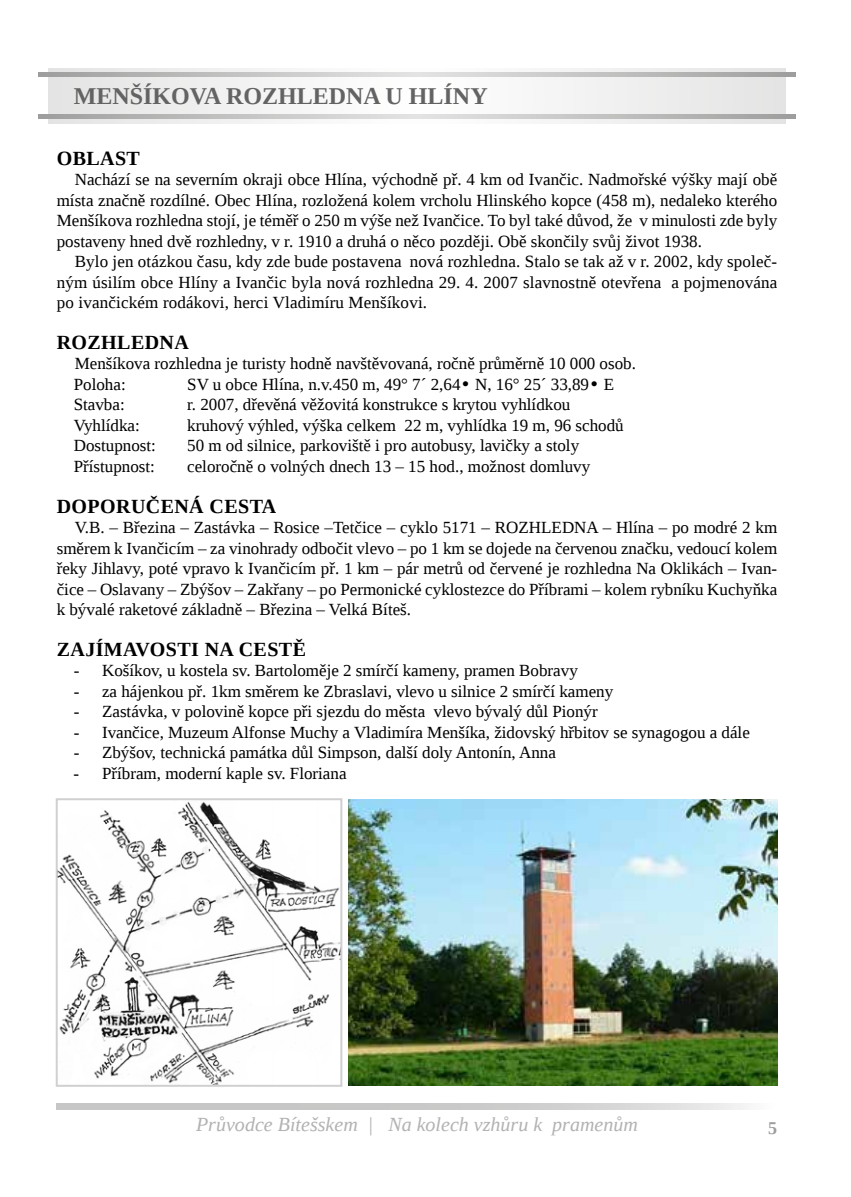
<style>
.page{position:relative;width:851px;height:1197px;background:#fff}
.page>*{position:absolute;margin:0;border:0;box-sizing:border-box;transform-origin:0 0}
.t1{font:700 24px "Liberation Serif";color:#646363}
.t2{font:700 20px "Liberation Serif";letter-spacing:.02em;color:#000}
.t3{font:italic 20px "Liberation Serif";color:#b3b2b2}
.t4{font:700 18px "Liberation Serif";color:#9d9d9c}
.t5{font:17px/20.4px "Liberation Serif";color:#000;text-align:justify}
.s1{font-family:"Century Gothic"}
</style>
<div class="page">
<svg style="left:57px;top:1103px;width:690px;height:6px;background:#cececd"></svg>
<div style="left:48px;top:68px;width:737px;height:56px;background:linear-gradient(to right,#f1f1f1,#f1f1f1)"></div>
<svg style="left:38px;top:72px;width:757px;height:5px;background:#c1c1c0"></svg>
<svg style="left:38px;top:114px;width:757px;height:5px;background:#c1c1c0"></svg>
<img style="left:348px;top:799px;width:429px;height:286px">
<img style="left:59px;top:801px;width:280px;height:282px">
<div style="left:56px;top:798px;width:286px;height:288px;border:2px solid #d0d0d0"></div>
<h1 class="t1" style="left:74px;top:79px;width:415px">MENŠÍKOVA ROZHLEDNA U HLÍNY</h1>
<p class="t2" style="left:57px;top:144px;width:85px">OBLAST</p>
<p class="t5" style="left:57px;top:169px;width:722px;text-indent:18px">Nachází se na severním okraji obce Hlína, východně př. 4 km od Ivančic. Nadmořské výšky mají obě místa značně rozdílné. Obec Hlína, rozložená kolem vrcholu Hlinského kopce (458 m), nedaleko kterého Menšíkova rozhledna stojí, je téměř o 250 m výše než Ivančice. To byl také důvod, že v minulosti zde byly postaveny hned dvě rozhledny, v r. 1910 a druhá o něco později. Obě skončily svůj život 1938.</p>
<p class="t5" style="left:57px;top:251px;width:722px;text-indent:18px">Bylo jen otázkou času, kdy zde bude postavena nová rozhledna. Stalo se tak až v r. 2002, kdy společ&shy;ným úsilím obce Hlíny a Ivančic byla nová rozhledna 29. 4. 2007 slavnostně otevřena a pojmenována po ivančickém rodákovi, herci Vladimíru Menšíkovi.</p>
<p class="t2" style="left:57px;top:329px;width:134px">ROZHLEDNA</p>
<p class="t5" style="left:74px;top:353px;width:563px">Menšíkova rozhledna je turisty hodně navštěvovaná, ročně průměrně 10 000 osob.<br>Poloha:</p>
<p class="t5" style="left:187px;top:374px;width:428px">SV u obce Hlína, n.v.450 m, 49° 7´ 2,64<span class="s1">•</span> N, 16° 25´ 33,89<span class="s1">•</span> E</p>
<p class="t5" style="left:74px;top:394px;width:52px">Stavba:</p>
<p class="t5" style="left:187px;top:394px;width:384px">r. 2007, dřevěná věžovitá konstrukce s krytou vyhlídkou</p>
<p class="t5" style="left:74px;top:415px;width:68px">Vyhlídka:</p>
<p class="t5" style="left:187px;top:415px;width:438px">kruhový výhled, výška celkem 22 m, vyhlídka 19 m, 96 schodů</p>
<p class="t5" style="left:74px;top:435px;width:84px">Dostupnost:</p>
<p class="t5" style="left:187px;top:435px;width:393px">50 m od silnice, parkoviště i pro autobusy, lavičky a stoly</p>
<p class="t5" style="left:74px;top:455px;width:83px">Přístupnost:</p>
<p class="t5" style="left:187px;top:455px;width:404px">celoročně o volných dnech 13 – 15 hod., možnost domluvy</p>
<p class="t2" style="left:57px;top:492px;width:221px">DOPORUČENÁ CESTA</p>
<p class="t5" style="left:57px;top:517px;width:722px;text-indent:18px">V.B. – Březina – Zastávka – Rosice –Tetčice – cyklo 5171 – ROZHLEDNA – Hlína – po modré 2 km směrem k Ivančicím – za vinohrady odbočit vlevo – po 1 km se dojede na červenou značku, vedoucí kolem řeky Jihlavy, poté vpravo k Ivančicím př. 1 km – pár metrů od červené je rozhledna Na Oklikách – Ivan&shy;čice – Oslavany – Zbýšov – Zakřany – po Permonické cyklostezce do Příbrami – kolem rybníku Kuchyňka k bývalé raketové základně – Březina – Velká Bíteš.</p>
<p class="t2" style="left:57px;top:635px;width:251px">ZAJÍMAVOSTI NA CESTĚ</p>
<p class="t5" style="left:74px;top:660px;width:505px">- Košíkov, u kostela sv. Bartoloměje 2 smírčí kameny, pramen Bobravy</p>
<p class="t5" style="left:74px;top:680px;width:541px">- za hájenkou př. 1km směrem ke Zbraslavi, vlevo u silnice 2 smírčí kameny</p>
<p class="t5" style="left:74px;top:701px;width:525px">- Zastávka, v polovině kopce při sjezdu do města vlevo bývalý důl Pionýr</p>
<p class="t5" style="left:74px;top:721px;width:677px">- Ivančice, Muzeum Alfonse Muchy a Vladimíra Menšíka, židovský hřbitov se synagogou a dále</p>
<p class="t5" style="left:74px;top:742px;width:483px">- Zbýšov, technická památka důl Simpson, další doly Antonín, Anna</p>
<p class="t5" style="left:74px;top:762px;width:274px">- Příbram, moderní kaple sv. Floriana</p>
<p class="t3" style="left:196px;top:1111px;width:443px">Průvodce Bítešskem | Na kolech vzhůru k pramenům</p>
<p class="t4" style="left:768px;top:1115px;width:10px">5</p>
</div>
